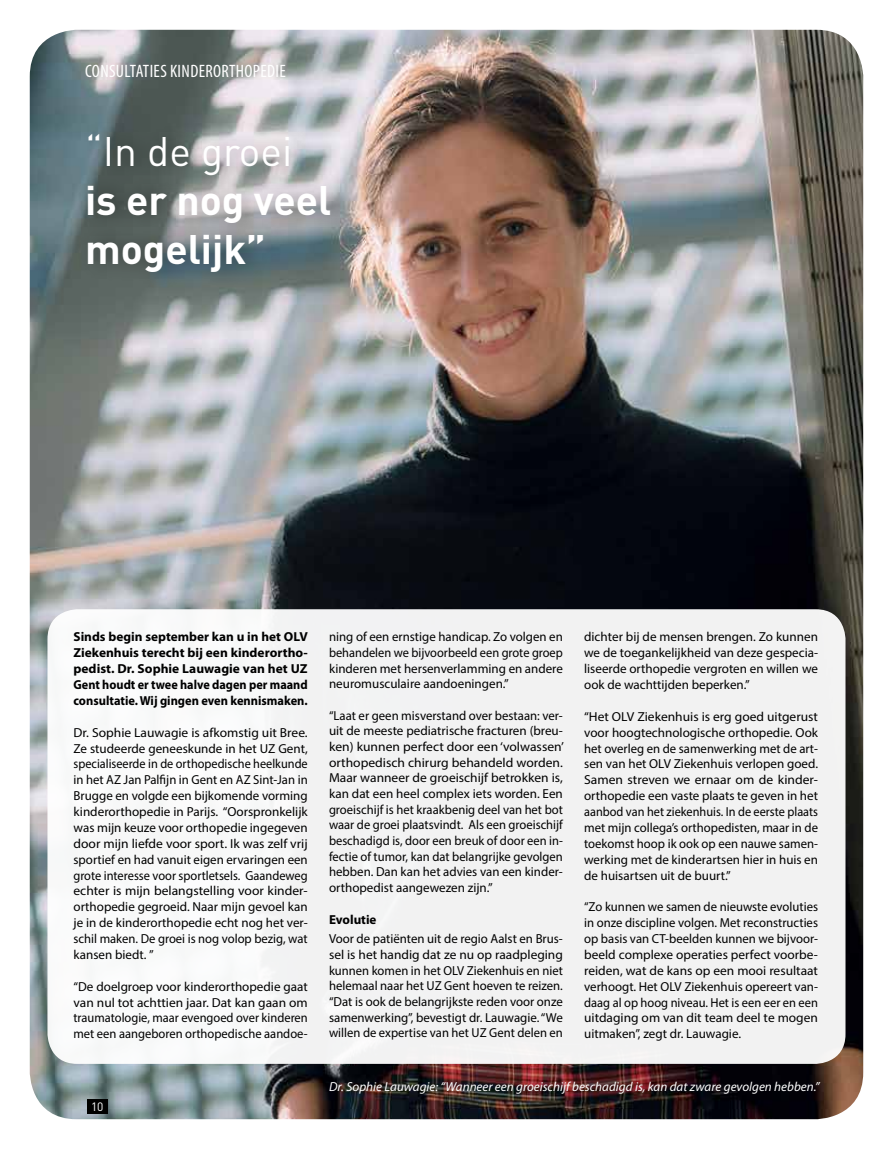
<style>
.page{position:relative;width:893px;height:1149px;background:#fff}
.page>*{position:absolute;margin:0;border:0;box-sizing:border-box;transform-origin:0 0}
.t1{font:700 40.65px/48.9px "DIN";color:#fff}
.t2{font:40.65px "DIN";color:#fff}
.t3{font:condensed 18px "Myriad Pro";letter-spacing:.02em;color:#fff}
.t4{font:13.05px/15.9px "Myriad Pro";color:#000;text-align:justify}
.t5{font:700 13.05px/15.9px "Myriad Pro";color:#000;text-align:justify}
.t6{font:italic 13.05px "Myriad Pro";color:#fff}
.t7{font:12px "DIN";color:#fff}
</style>
<div class="page">
<img style="left:30px;top:30px;width:833px;height:1088px">
<div style="left:87px;top:1098px;width:21px;height:15px;background:#000"></div>
<div style="left:78px;top:118px;width:278px;height:172px;background:#000;opacity:.4"></div>
<div style="left:47px;top:609px;width:798px;height:454px;background:#f2f2f2;border-radius:30px"></div>
<h2 class="t3" style="left:85px;top:62px;width:202px">CONSULTATIES KINDERORTHOPEDIE</h2>
<h1 class="t2" style="left:85px;top:126px;width:209px">“In de groei</h1>
<h1 class="t1" style="left:85px;top:174px;width:248px">is er nog veel mogelijk”</h1>
<p class="t5" style="left:74px;top:629px;width:236px">Sinds begin september kan u in het OLV Ziekenhuis terecht bij een kinderortho&shy;pedist. Dr. Sophie Lauwagie van het UZ Gent houdt er twee halve dagen per maand consultatie. Wij gingen even kennismaken.</p>
<p class="t4" style="left:74px;top:724px;width:236px">Dr. Sophie Lauwagie is afkomstig uit Bree.<br>Ze studeerde geneeskunde in het UZ Gent, specialiseerde in de orthopedische heelkunde in het AZ Jan Palfijn in Gent en AZ Sint-Jan in Brugge en volgde een bijkomende vorming kinderorthopedie in Parijs. “Oorspronkelijk was mijn keuze voor orthopedie ingegeven door mijn liefde voor sport. Ik was zelf vrij sportief en had vanuit eigen ervaringen een grote interesse voor sportletsels. Gaandeweg echter is mijn belangstelling voor kinder&shy;orthopedie gegroeid. Naar mijn gevoel kan je in de kinderorthopedie echt nog het ver&shy;schil maken. De groei is nog volop bezig, wat kansen biedt. ”</p>
<p class="t4" style="left:74px;top:977px;width:236px">“De doelgroep voor kinderorthopedie gaat van nul tot achttien jaar. Dat kan gaan om traumatologie, maar evengoed over kinderen met een aangeboren orthopedische aandoe-</p>
<p class="t4" style="left:329px;top:628px;width:235px">ning of een ernstige handicap. Zo volgen en behandelen we bijvoorbeeld een grote groep kinderen met hersenverlamming en andere neuromusculaire aandoeningen.”</p>
<p class="t4" style="left:329px;top:707px;width:237px">“Laat er geen misverstand over bestaan: ver&shy;uit de meeste pediatrische fracturen (breu&shy;ken) kunnen perfect door een ‘volwassen’ orthopedisch chirurg behandeld worden.<br>Maar wanneer de groeischijf betrokken is, kan dat een heel complex iets worden. Een groeischijf is het kraakbenig deel van het bot waar de groei plaatsvindt. Als een groeischijf beschadigd is, door een breuk of door een in&shy;fectie of tumor, kan dat belangrijke gevolgen hebben. Dan kan het advies van een kinder&shy;orthopedist aangewezen zijn.”</p>
<p class="t5" style="left:329px;top:911px;width:49px">Evolutie</p>
<p class="t4" style="left:329px;top:930px;width:235px">Voor de patiënten uit de regio Aalst en Brus&shy;sel is het handig dat ze nu op raadpleging kunnen komen in het OLV Ziekenhuis en niet helemaal naar het UZ Gent hoeven te reizen. “Dat is ook de belangrijkste reden voor onze samenwerking”, bevestigt dr. Lauwagie. “We willen de expertise van het UZ Gent delen en</p>
<p class="t4" style="left:584px;top:628px;width:235px">dichter bij de mensen brengen. Zo kunnen we de toegankelijkheid van deze gespecia&shy;liseerde orthopedie vergroten en willen we ook de wachttijden beperken.”</p>
<p class="t4" style="left:584px;top:708px;width:235px">“Het OLV Ziekenhuis is erg goed uitgerust voor hoogtechnologische orthopedie. Ook het overleg en de samenwerking met de art&shy;sen van het OLV Ziekenhuis verlopen goed.<br>Samen streven we ernaar om de kinder&shy;orthopedie een vaste plaats te geven in het aanbod van het ziekenhuis. In de eerste plaats met mijn collega’s orthopedisten, maar in de toekomst hoop ik ook op een nauwe samen&shy;werking met de kinderartsen hier in huis en de huisartsen uit de buurt.”</p>
<p class="t4" style="left:584px;top:898px;width:235px">“Zo kunnen we samen de nieuwste evoluties in onze discipline volgen. Met reconstructies op basis van CT-beelden kunnen we bijvoor&shy;beeld complexe operaties perfect voorbe&shy;reiden, wat de kans op een mooi resultaat verhoogt. Het OLV Ziekenhuis opereert van&shy;daag al op hoog niveau. Het is een eer en een uitdaging om van dit team deel te mogen uitmaken”, zegt dr. Lauwagie.</p>
<p class="t7" style="left:91px;top:1098px;width:14px">1 08</p>
<p class="t6" style="left:329px;top:1078px;width:492px">Dr. Sophie Lauwagie: “Wanneer een groeischijf beschadigd is, kan dat zware gevolgen hebben.”</p>
</div>
